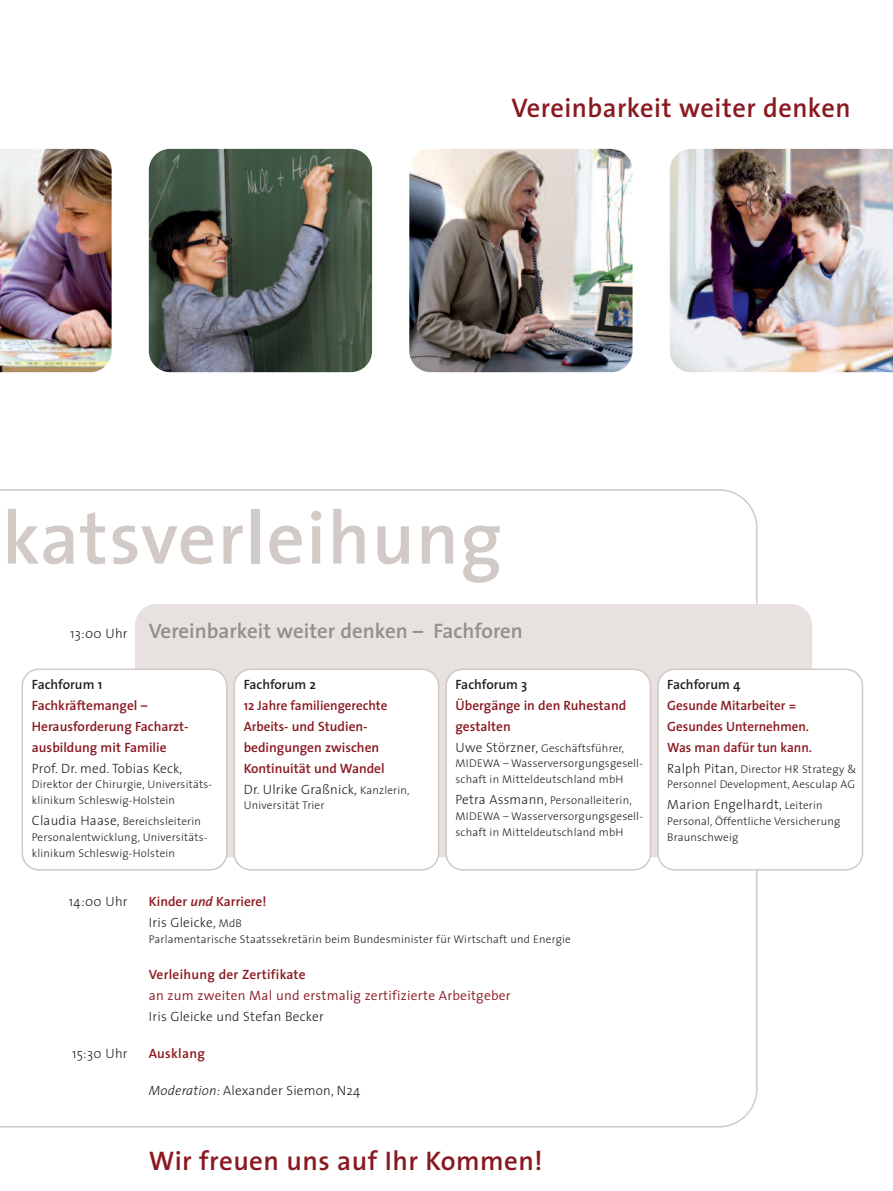
<style>
.page{position:relative;width:893px;height:1191px;background:#fff}
.page>*{position:absolute;margin:0;border:0;box-sizing:border-box;transform-origin:0 0}
.t1{font:600 75px "The Sans";letter-spacing:.015em;color:#d1cac7}
.t2{font:600 27px "The Sans";letter-spacing:.02em;color:#8a1820}
.t3{font:600 21px "The Sans";color:#938e8d}
.t4{font:600 13.5px/21px "The Sans";color:#8a1820}
.t5{font:300 13.5px "The Sans";letter-spacing:.02em;color:#231f20}
.t6{font:300 13.5px "The Sans";letter-spacing:.02em;color:#8a1820}
.t7{font:600 13.5px "The Sans";color:#231f20}
.t8{font:600 13.5px "The Sans";letter-spacing:.02em;color:#8a1820}
.t9{font:300 11.25px/15.8px "The Sans";letter-spacing:.02em;color:#231f20}
.s1{font-size:13.5px}
.s2{font-weight:300;color:#231f20}
.s3{font-weight:300;font-size:11.25px;color:#231f20}
.s4{font-style:italic}
.s5{font-size:11.25px}
</style>
<div class="page">
<svg style="left:0;top:489px;width:758px;height:638px"></svg>
<img style="left:0;top:149px;width:112px;height:223px">
<img style="left:409px;top:149px;width:223px;height:223px;border-radius:21px">
<img style="left:670px;top:149px;width:223px;height:223px">
<img style="left:149px;top:149px;width:223px;height:223px;border-radius:21px">
<div style="left:135px;top:604px;width:677px;height:253px;background:#e7e1df;border-radius:21px"></div>
<svg style="left:22px;top:668px;width:205px;height:202px"></svg>
<div style="left:233px;top:668px;width:206px;height:202px;background:#fff"></div>
<div style="left:445px;top:668px;width:206px;height:202px;background:#fff"></div>
<div style="left:657px;top:668px;width:206px;height:202px;background:#fff"></div>
<h2 class="t2" style="left:512px;top:97px;width:340px">Vereinbarkeit weiter denken</h2>
<h1 class="t1" style="left:2px;top:509px;width:501px">katsverleihung</h1>
<p class="t5" style="left:70px;top:628px;width:59px">13:00 Uhr</p>
<h3 class="t3" style="left:149px;top:622px;width:376px">Vereinbarkeit weiter denken – Fachforen</h3>
<p class="t7" style="left:32px;top:678px;width:72px">Fachforum 1</p>
<p class="t4" style="left:32px;top:695px;width:158px">Fachkräftemangel –<br>Herausforderung Facharzt&shy;ausbildung mit Familie</p>
<p class="t5" style="left:32px;top:762px;width:152px">Prof. Dr. med. Tobias Keck,</p>
<p class="t9" style="left:32px;top:777px;width:182px">Direktor der Chirurgie, Universitäts&shy;klinikum Schleswig-Holstein</p>
<p class="t9" style="left:32px;top:814px;width:177px"><span class="s1">Claudia Haase,</span> Bereichsleiterin<br>Personalentwicklung, Universitäts&shy;klinikum Schleswig-Holstein</p>
<p class="t7" style="left:244px;top:678px;width:74px">Fachforum 2</p>
<p class="t4" style="left:244px;top:695px;width:167px">12 Jahre familiengerechte<br>Arbeits- und Studien&shy;bedingungen zwischen<br>Kontinuität und Wandel<br><span class="s2">Dr. Ulrike Graßnick,</span> <span class="s3">Kanzlerin,</span></p>
<p class="t9" style="left:244px;top:798px;width:82px">Universität Trier</p>
<p class="t7" style="left:455px;top:678px;width:74px">Fachforum 3</p>
<p class="t4" style="left:455px;top:695px;width:172px">Übergänge in den Ruhestand gestalten</p>
<p class="t9" style="left:455px;top:741px;width:189px"><span class="s1">Uwe Störzner,</span> Geschäftsführer,<br>MIDEWA – Wasserversorgungsgesell&shy;schaft in Mitteldeutschland mbH</p>
<p class="t9" style="left:455px;top:793px;width:189px"><span class="s1">Petra Assmann,</span> Personalleiterin,<br>MIDEWA – Wasserversorgungsgesell&shy;schaft in Mitteldeutschland mbH</p>
<p class="t5" style="left:69px;top:896px;width:60px">14:00 Uhr</p>
<p class="t5" style="left:72px;top:1048px;width:57px">15:30 Uhr</p>
<p class="t4" style="left:149px;top:892px;width:119px">Kinder <span class="s4">und</span> Karriere!<br><span class="s2">Iris Gleicke,</span> <span class="s3">MdB</span></p>
<p class="t9" style="left:149px;top:932px;width:424px">Parlamentarische Staatssekretärin beim Bundesminister für Wirtschaft und Energie</p>
<p class="t8" style="left:149px;top:969px;width:158px">Verleihung der Zertifikate</p>
<p class="t6" style="left:149px;top:991px;width:363px">an zum zweiten Mal und erstmalig zertifizierte Arbeitgeber</p>
<p class="t5" style="left:149px;top:1011px;width:176px">Iris Gleicke und Stefan Becker</p>
<p class="t4" style="left:149px;top:1044px;width:58px">Ausklang</p>
<p class="t5" style="left:149px;top:1085px;width:213px"><span class="s4">Moderation:</span> Alexander Siemon, N24</p>
<h2 class="t2" style="left:149px;top:1150px;width:395px">Wir freuen uns auf Ihr Kommen!</h2>
<p class="t7" style="left:667px;top:678px;width:75px">Fachforum 4</p>
<p class="t4" style="left:667px;top:695px;width:146px">Gesunde Mitarbeiter =<br>Gesundes Unternehmen.<br>Was man dafür tun kann.</p>
<p class="t9" style="left:667px;top:762px;width:191px"><span class="s1">Ralph Pitan,</span> Director HR Strategy &amp;<br>Personnel Development, Aesculap AG</p>
<p class="t5" style="left:667px;top:799px;width:157px">Marion Engelhardt, <span class="s5">Leiterin</span></p>
<p class="t9" style="left:667px;top:814px;width:175px">Personal, Öffentliche Versicherung<br>Braunschweig</p>
</div>
